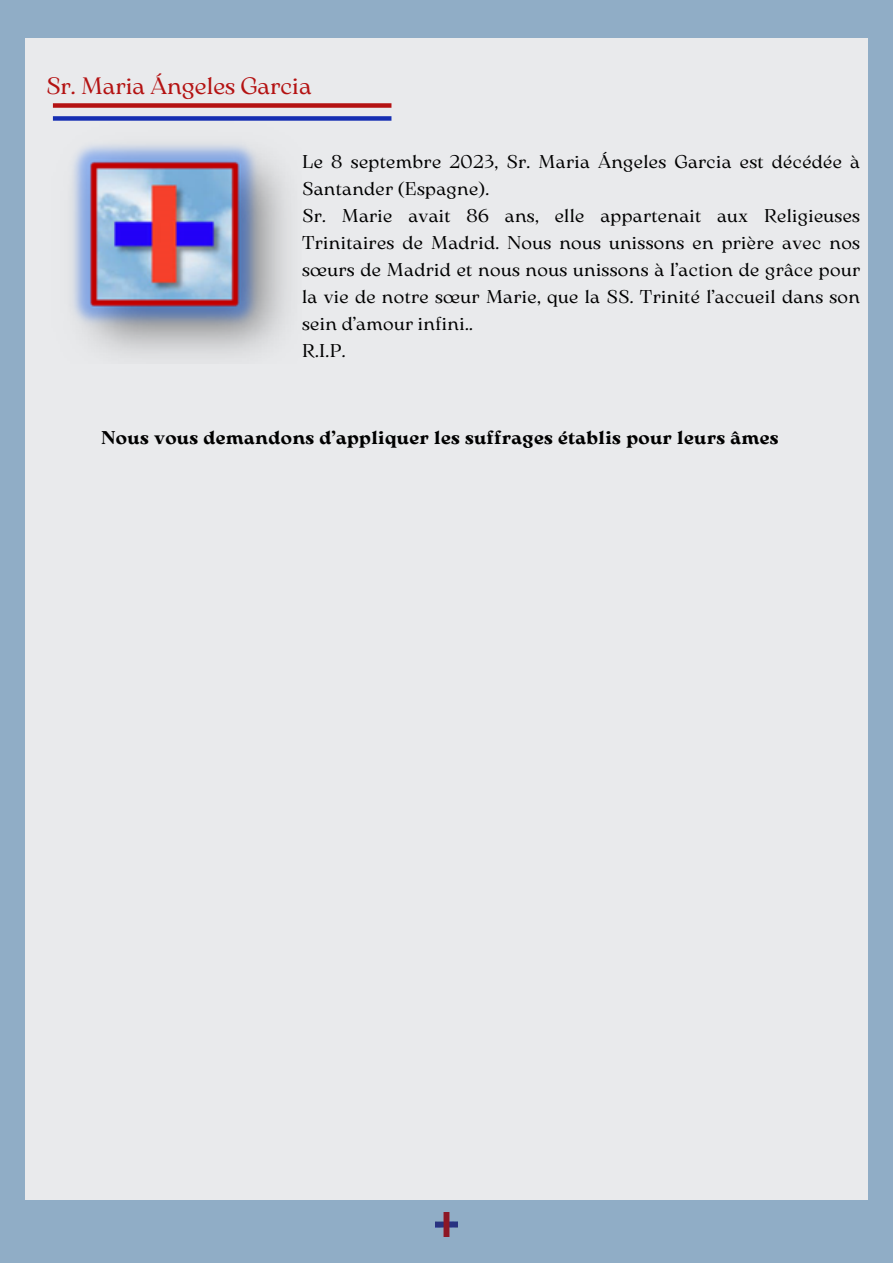
<style>
.page{position:relative;width:893px;height:1264px;background:#fff}
.page>*{position:absolute;margin:0;border:0;box-sizing:border-box;transform-origin:0 0}
.t1{font:23.7px "Arsenica Antiqua";color:#b41212}
.t2{font:18.45px/27px "Arsenica Antiqua";letter-spacing:.02em;color:#000}
.t3{font:700 18.45px "Arsenica Antiqua";letter-spacing:.02em;color:#000}
</style>
<div class="page">
<div style="left:0;top:0;width:892px;height:1262px;background:#90adc6"></div>
<div style="left:25px;top:38px;width:842px;height:1162px;background:#e9eaec"></div>
<img style="left:435px;top:1212px;width:22px;height:24px">
<img style="left:52px;top:105px;width:236px;height:250px">
<div style="left:53px;top:116px;width:338px;height:5px;background:#152eb2"></div>
<div style="left:53px;top:103px;width:338px;height:5px;background:#b41212"></div>
<p class="t1" style="left:46px;top:77px;width:267px">Sr. Maria Ángeles Garcia</p>
<p class="t2" style="left:302px;top:149px;width:559px">Le 8 septembre 2023, Sr. Maria Ángeles Garcia est décédée à<br>Santander (Espagne).</p>
<p class="t2" style="left:302px;top:203px;width:559px;text-align:justify">Sr. Marie avait 86 ans, elle appartenait aux Religieuses Trinitaires de Madrid. Nous nous unissons en prière avec nos sœurs de Madrid et nous nous unissons à l’action de grâce pour la vie de notre sœur Marie, que la SS. Trinité l’accueil dans son sein d’amour infini..</p>
<p class="t2" style="left:302px;top:338px;width:45px">R.I.P.</p>
<p class="t3" style="left:101px;top:430px;width:678px">Nous vous demandons d’appliquer les suffrages établis pour leurs âmes</p>
</div>
